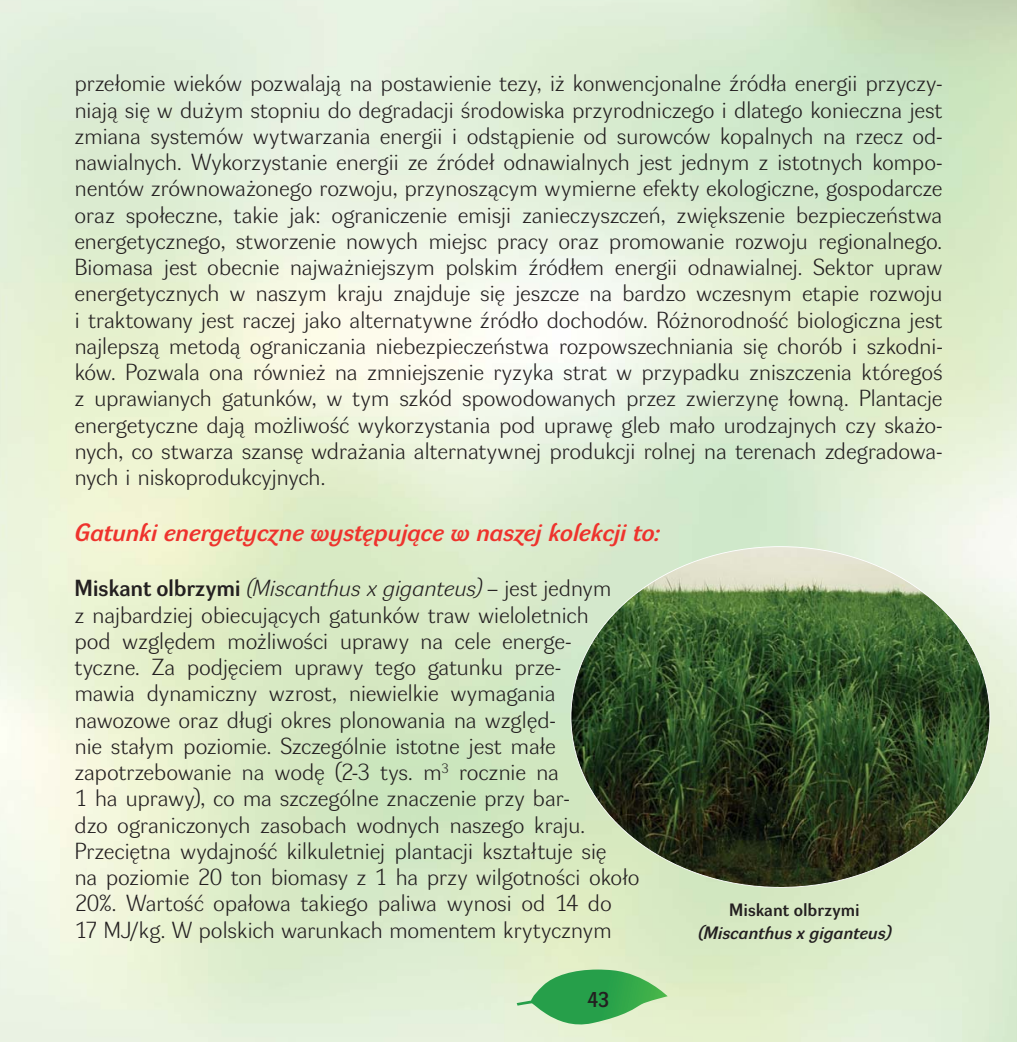
<style>
.page{position:relative;width:1017px;height:1042px;background:#fff}
.page>*{position:absolute;margin:0;border:0;box-sizing:border-box;transform-origin:0 0}
.t1{font:italic 700 24.5px "Dyna Grotesk L";letter-spacing:-.01em;color:#ee332d;scale:1.1 1}
.t2{font:22.75px/26.2px "Dyna Grotesk L";letter-spacing:-.015em;color:#231f20;text-align:justify;scale:1.1 1}
.t3{font:700 21px "Dyna Grotesk L";color:#231f20}
.t4{font:italic 700 17.5px "Dyna Grotesk L";color:#231f20;scale:1.1 1}
.t5{font:700 17.5px "Dyna Grotesk L";color:#231f20;scale:1.1 1}
.s1{font-weight:700}
.s2{font-style:italic}
</style>
<div class="page">
<svg style="left:517px;top:969px;width:151px;height:56px;background:#76c180"></svg>
<svg style="left:570px;top:546px;width:420px;height:342px;background:#627854"></svg>
<p class="t2" style="left:74px;top:72px;width:791px">przełomie wieków pozwalają na postawienie tezy, iż konwencjonalne źródła energii przyczy&shy;niają się w dużym stopniu do degradacji środowiska przyrodniczego i dlatego konieczna jest zmiana systemów wytwarzania energii i odstąpienie od surowców kopalnych na rzecz od&shy;nawialnych. Wykorzystanie energii ze źródeł odnawialnych jest jednym z istotnych kompo&shy;nentów zrównoważonego rozwoju, przynoszącym wymierne efekty ekologiczne, gospodarcze oraz społeczne, takie jak: ograniczenie emisji zanieczyszczeń, zwiększenie bezpieczeństwa energetycznego, stworzenie nowych miejsc pracy oraz promowanie rozwoju regionalnego.<br>Biomasa jest obecnie najważniejszym polskim źródłem energii odnawialnej. Sektor upraw energetycznych w naszym kraju znajduje się jeszcze na bardzo wczesnym etapie rozwoju i traktowany jest raczej jako alternatywne źródło dochodów. Różnorodność biologiczna jest najlepszą metodą ograniczania niebezpieczeństwa rozpowszechniania się chorób i szkodni&shy;ków. Pozwala ona również na zmniejszenie ryzyka strat w przypadku zniszczenia któregoś z uprawianych gatunków, w tym szkód spowodowanych przez zwierzynę łowną. Plantacje energetyczne dają możliwość wykorzystania pod uprawę gleb mało urodzajnych czy skażo&shy;nych, co stwarza szansę wdrażania alternatywnej produkcji rolnej na terenach zdegradowa&shy;nych i niskoprodukcyjnych.</p>
<p class="t1" style="left:74px;top:524px;width:534px">Gatunki energetyczne występujące w naszej kolekcji to:</p>
<p class="t2" style="left:74px;top:577px;width:515px;text-align:left"><span class="s1">Miskant olbrzymi</span> <span class="s2">(Miscanthus x giganteus)</span> – jest jednym<br>z najbardziej obiecujących gatunków traw wieloletnich<br>pod względem możliwości uprawy na cele energe&shy;tyczne. Za podjęciem uprawy tego gatunku prze-<br>mawia dynamiczny wzrost, niewielkie wymagania nawozowe oraz długi okres plonowania na względ-<br>nie stałym poziomie. Szczególnie istotne jest małe zapotrzebowanie na wodę (2-3 tys. m<sup>3</sup> rocznie na<br>1 ha uprawy), co ma szczególne znaczenie przy bar-<br>dzo ograniczonych zasobach wodnych naszego kraju.<br>Przeciętna wydajność kilkuletniej plantacji kształtuje się<br>na poziomie 20 ton biomasy z 1 ha przy wilgotności około 20%. Wartość opałowa takiego paliwa wynosi od 14 do 17 MJ/kg. W polskich warunkach momentem krytycznym</p>
<p class="t5" style="left:729px;top:903px;width:120px">Miskant olbrzymi</p>
<p class="t4" style="left:698px;top:926px;width:177px">(Miscanthus x giganteus)</p>
<p class="t3" style="left:587px;top:991px;width:23px">43</p>
</div>
